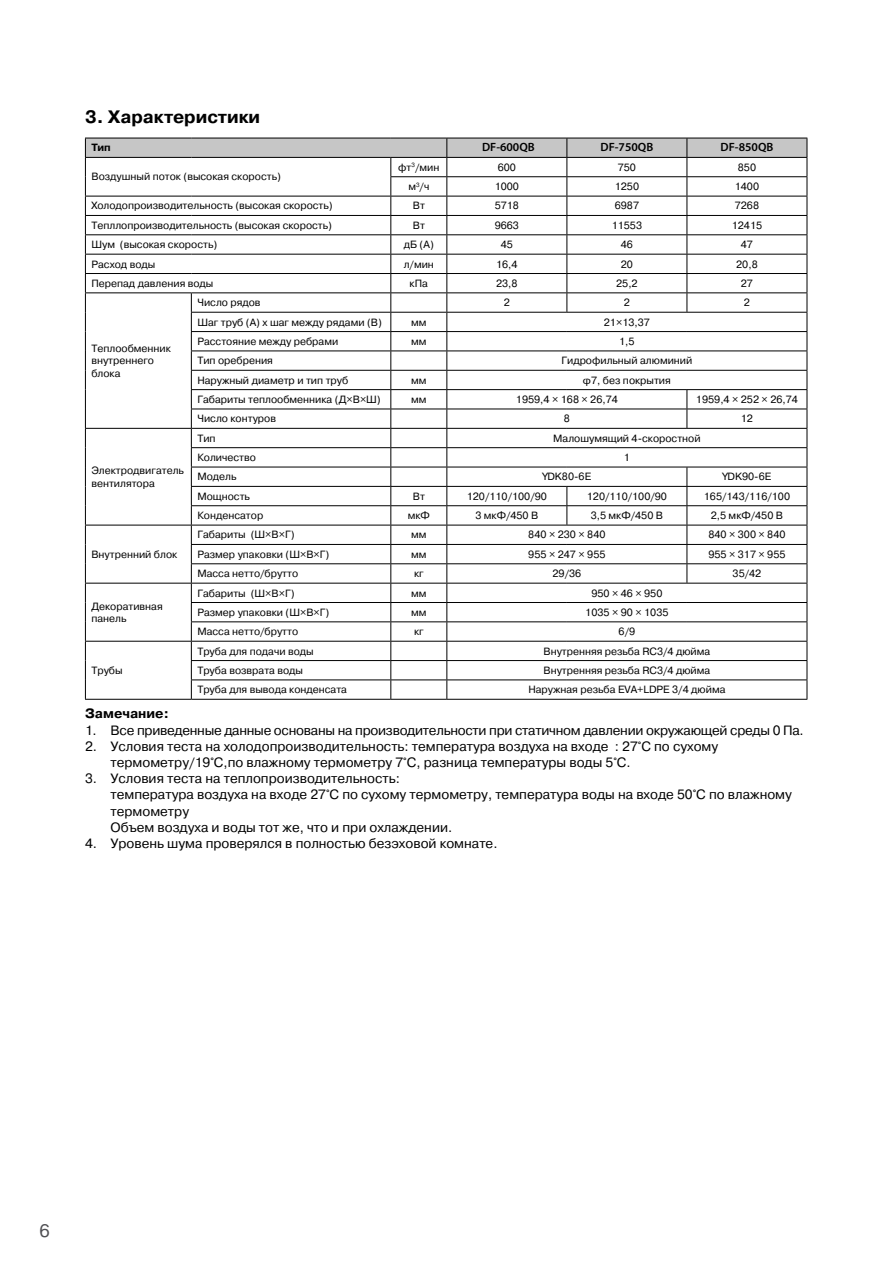
<style>
.page{position:relative;width:893px;height:1263px;background:#fff}
.page>*{position:absolute;margin:0;border:0;box-sizing:border-box;transform-origin:0 0}
.t1{font:700 18px "Pragmatica";color:#000}
.t2{font:18px "Pragmatica";color:#4f4f53}
.t3{font:13.5px/16.2px "Pragmatica";color:#000}
.t4{font:13.5px "Pragmatica";letter-spacing:-.02em;color:#000}
.t5{font:700 13.5px "Pragmatica";color:#000}
.t6{font:600 12px "Myriad Pro";color:#000}
.t7{font:10.5px/12.6px "Pragmatica";color:#000}
.t8{font:700 10.5px "Pragmatica";color:#000}
</style>
<div class="page">
<hr style="left:85px;top:699px;width:106px;height:1px;background:#000">
<hr style="left:191px;top:699px;width:200px;height:1px;background:#000">
<hr style="left:391px;top:699px;width:56px;height:1px;background:#000">
<hr style="left:447px;top:699px;width:120px;height:1px;background:#000">
<hr style="left:567px;top:699px;width:120px;height:1px;background:#000">
<hr style="left:687px;top:699px;width:120px;height:1px;background:#000">
<svg style="left:85px;top:138px;width:723px;height:561px"></svg>
<hr style="left:85px;top:157px;width:106px;height:1px;background:#000">
<hr style="left:191px;top:157px;width:200px;height:1px;background:#000">
<hr style="left:391px;top:157px;width:56px;height:1px;background:#000">
<hr style="left:447px;top:157px;width:120px;height:1px;background:#000">
<hr style="left:567px;top:157px;width:120px;height:1px;background:#000">
<hr style="left:687px;top:157px;width:120px;height:1px;background:#000">
<h1 class="t1" style="left:85px;top:105px;width:177px">3. Характеристики</h1>
<p class="t8" style="left:91px;top:141px;width:21px">Тип</p>
<p class="t6" style="left:482px;top:139px;width:54px">DF-600QB</p>
<p class="t6" style="left:601px;top:139px;width:54px">DF-750QB</p>
<p class="t6" style="left:721px;top:139px;width:54px">DF-850QB</p>
<p class="t7" style="left:91px;top:171px;width:191px">Воздушный поток (высокая скорость)</p>
<p class="t7" style="left:398px;top:161px;width:43px">фт<sup>3</sup>/мин</p>
<p class="t7" style="left:498px;top:161px;width:20px">600</p>
<p class="t7" style="left:618px;top:161px;width:20px">750</p>
<p class="t7" style="left:738px;top:161px;width:20px">850</p>
<p class="t7" style="left:408px;top:180px;width:22px">м<sup>3</sup>/ч</p>
<p class="t7" style="left:495px;top:180px;width:26px">1000</p>
<p class="t7" style="left:615px;top:180px;width:26px">1250</p>
<p class="t7" style="left:735px;top:180px;width:26px">1400</p>
<p class="t7" style="left:91px;top:200px;width:243px">Холодопроизводительность (высокая скорость)</p>
<p class="t7" style="left:413px;top:200px;width:14px">Вт</p>
<p class="t7" style="left:495px;top:200px;width:26px">5718</p>
<p class="t7" style="left:615px;top:200px;width:26px">6987</p>
<p class="t7" style="left:735px;top:200px;width:26px">7268</p>
<p class="t7" style="left:91px;top:219px;width:242px">Тепллопроизводительность (высокая скорость)</p>
<p class="t7" style="left:413px;top:219px;width:14px">Вт</p>
<p class="t7" style="left:495px;top:219px;width:26px">9663</p>
<p class="t7" style="left:612px;top:219px;width:32px">11553</p>
<p class="t7" style="left:732px;top:219px;width:32px">12415</p>
<p class="t7" style="left:91px;top:238px;width:127px">Шум (высокая скорость)</p>
<p class="t7" style="left:404px;top:238px;width:31px">дБ (А)</p>
<p class="t7" style="left:501px;top:238px;width:14px">45</p>
<p class="t7" style="left:621px;top:238px;width:14px">46</p>
<p class="t7" style="left:741px;top:238px;width:14px">47</p>
<p class="t7" style="left:91px;top:258px;width:65px">Расход воды</p>
<p class="t7" style="left:404px;top:258px;width:32px">л/мин</p>
<p class="t7" style="left:496px;top:258px;width:23px">16,4</p>
<p class="t7" style="left:621px;top:258px;width:14px">20</p>
<p class="t7" style="left:736px;top:258px;width:23px">20,8</p>
<p class="t7" style="left:91px;top:277px;width:124px">Перепад давления воды</p>
<p class="t7" style="left:410px;top:277px;width:20px">кПа</p>
<p class="t7" style="left:496px;top:277px;width:23px">23,8</p>
<p class="t7" style="left:616px;top:277px;width:23px">25,2</p>
<p class="t7" style="left:741px;top:277px;width:14px">27</p>
<p class="t7" style="left:91px;top:342px;width:81px">Теплообменник внутреннего блока</p>
<p class="t7" style="left:91px;top:464px;width:94px">Электродвигатель вентилятора</p>
<p class="t7" style="left:91px;top:548px;width:87px">Внутренний блок</p>
<p class="t7" style="left:91px;top:600px;width:73px">Декоративная панель</p>
<p class="t7" style="left:91px;top:664px;width:33px">Трубы</p>
<p class="t7" style="left:197px;top:297px;width:65px">Число рядов</p>
<p class="t7" style="left:504px;top:297px;width:8px">2</p>
<p class="t7" style="left:624px;top:297px;width:8px">2</p>
<p class="t7" style="left:744px;top:297px;width:8px">2</p>
<p class="t7" style="left:197px;top:316px;width:186px">Шаг труб (А) х шаг между рядами (В)</p>
<p class="t7" style="left:411px;top:316px;width:17px">мм</p>
<p class="t7" style="left:604px;top:316px;width:48px">21×13,37</p>
<p class="t7" style="left:197px;top:335px;width:142px">Расстояние между ребрами</p>
<p class="t7" style="left:411px;top:335px;width:17px">мм</p>
<p class="t7" style="left:619px;top:335px;width:17px">1,5</p>
<p class="t7" style="left:197px;top:355px;width:77px">Тип оребрения</p>
<p class="t7" style="left:561px;top:355px;width:133px">Гидрофильный алюминий</p>
<p class="t7" style="left:197px;top:374px;width:152px">Наружный диаметр и тип труб</p>
<p class="t7" style="left:411px;top:374px;width:17px">мм</p>
<p class="t7" style="left:583px;top:374px;width:89px">φ7, без покрытия</p>
<p class="t7" style="left:197px;top:393px;width:185px">Габариты теплообменника (Д×В×Ш)</p>
<p class="t7" style="left:411px;top:393px;width:17px">мм</p>
<p class="t7" style="left:516px;top:393px;width:103px">1959,4 × 168 × 26,74</p>
<p class="t7" style="left:696px;top:393px;width:103px">1959,4 × 252 × 26,74</p>
<p class="t7" style="left:197px;top:413px;width:80px">Число контуров</p>
<p class="t7" style="left:564px;top:413px;width:8px">8</p>
<p class="t7" style="left:741px;top:413px;width:14px">12</p>
<p class="t7" style="left:197px;top:432px;width:20px">Тип</p>
<p class="t7" style="left:553px;top:432px;width:149px">Малошумящий 4-скоростной</p>
<p class="t7" style="left:197px;top:451px;width:60px">Количество</p>
<p class="t7" style="left:624px;top:451px;width:8px">1</p>
<p class="t7" style="left:197px;top:471px;width:41px">Модель</p>
<p class="t7" style="left:543px;top:471px;width:50px">YDK80-6E</p>
<p class="t7" style="left:723px;top:471px;width:50px">YDK90-6E</p>
<p class="t7" style="left:197px;top:490px;width:54px">Мощность</p>
<p class="t7" style="left:413px;top:490px;width:14px">Вт</p>
<p class="t7" style="left:467px;top:490px;width:82px">120/110/100/90</p>
<p class="t7" style="left:587px;top:490px;width:82px">120/110/100/90</p>
<p class="t7" style="left:704px;top:490px;width:88px">165/143/116/100</p>
<p class="t7" style="left:197px;top:509px;width:67px">Конденсатор</p>
<p class="t7" style="left:408px;top:509px;width:24px">мкФ</p>
<p class="t7" style="left:475px;top:509px;width:65px">3 мкФ/450 В</p>
<p class="t7" style="left:591px;top:509px;width:74px">3,5 мкФ/450 В</p>
<p class="t7" style="left:711px;top:509px;width:74px">2,5 мкФ/450 В</p>
<p class="t7" style="left:197px;top:529px;width:99px">Габариты (Ш×В×Г)</p>
<p class="t7" style="left:411px;top:529px;width:17px">мм</p>
<p class="t7" style="left:528px;top:529px;width:79px">840 × 230 × 840</p>
<p class="t7" style="left:708px;top:529px;width:79px">840 × 300 × 840</p>
<p class="t7" style="left:197px;top:548px;width:134px">Размер упаковки (Ш×В×Г)</p>
<p class="t7" style="left:411px;top:548px;width:17px">мм</p>
<p class="t7" style="left:528px;top:548px;width:79px">955 × 247 × 955</p>
<p class="t7" style="left:708px;top:548px;width:79px">955 × 317 × 955</p>
<p class="t7" style="left:197px;top:567px;width:102px">Масса нетто/брутто</p>
<p class="t7" style="left:414px;top:567px;width:11px">кг</p>
<p class="t7" style="left:552px;top:567px;width:30px">29/36</p>
<p class="t7" style="left:733px;top:567px;width:30px">35/42</p>
<p class="t7" style="left:197px;top:587px;width:99px">Габариты (Ш×В×Г)</p>
<p class="t7" style="left:411px;top:587px;width:17px">мм</p>
<p class="t7" style="left:591px;top:587px;width:73px">950 × 46 × 950</p>
<p class="t7" style="left:197px;top:606px;width:134px">Размер упаковки (Ш×В×Г)</p>
<p class="t7" style="left:411px;top:606px;width:17px">мм</p>
<p class="t7" style="left:585px;top:606px;width:85px">1035 × 90 × 1035</p>
<p class="t7" style="left:197px;top:625px;width:102px">Масса нетто/брутто</p>
<p class="t7" style="left:414px;top:625px;width:11px">кг</p>
<p class="t7" style="left:619px;top:625px;width:18px">6/9</p>
<p class="t7" style="left:197px;top:645px;width:118px">Труба для подачи воды</p>
<p class="t7" style="left:543px;top:645px;width:168px">Внутренняя резьба RC3/4 дюйма</p>
<p class="t7" style="left:197px;top:664px;width:107px">Труба возврата воды</p>
<p class="t7" style="left:543px;top:664px;width:168px">Внутренняя резьба RC3/4 дюйма</p>
<p class="t7" style="left:197px;top:684px;width:151px">Труба для вывода конденсата</p>
<p class="t7" style="left:528px;top:684px;width:199px">Наружная резьба EVA+LDPE 3/4 дюйма</p>
<p class="t5" style="left:85px;top:705px;width:85px">Замечание:</p>
<p class="t4" style="left:85px;top:721px;width:720px">1. Все приведенные данные основаны на производительности при статичном давлении окружающей среды 0 Па.</p>
<p class="t3" style="left:111px;top:738px;width:609px;text-indent:-26px">2. Условия теста на холодопроизводительность: температура воздуха на входе : 27°C по сухому термометру/19°C,по влажному термометру 7°C, разница температуры воды 5°C.</p>
<p class="t3" style="left:111px;top:771px;width:683px;text-indent:-26px">3. Условия теста на теплопроизводительность:<br>температура воздуха на входе 27°C по сухому термометру, температура воды на входе 50°C по влажному термометру<br>Объем воздуха и воды тот же, что и при охлаждении.</p>
<p class="t3" style="left:85px;top:835px;width:414px">4. Уровень шума проверялся в полностью безэховой комнате.</p>
<h1 class="t2" style="left:40px;top:1220px;width:12px">6</h1>
</div>
